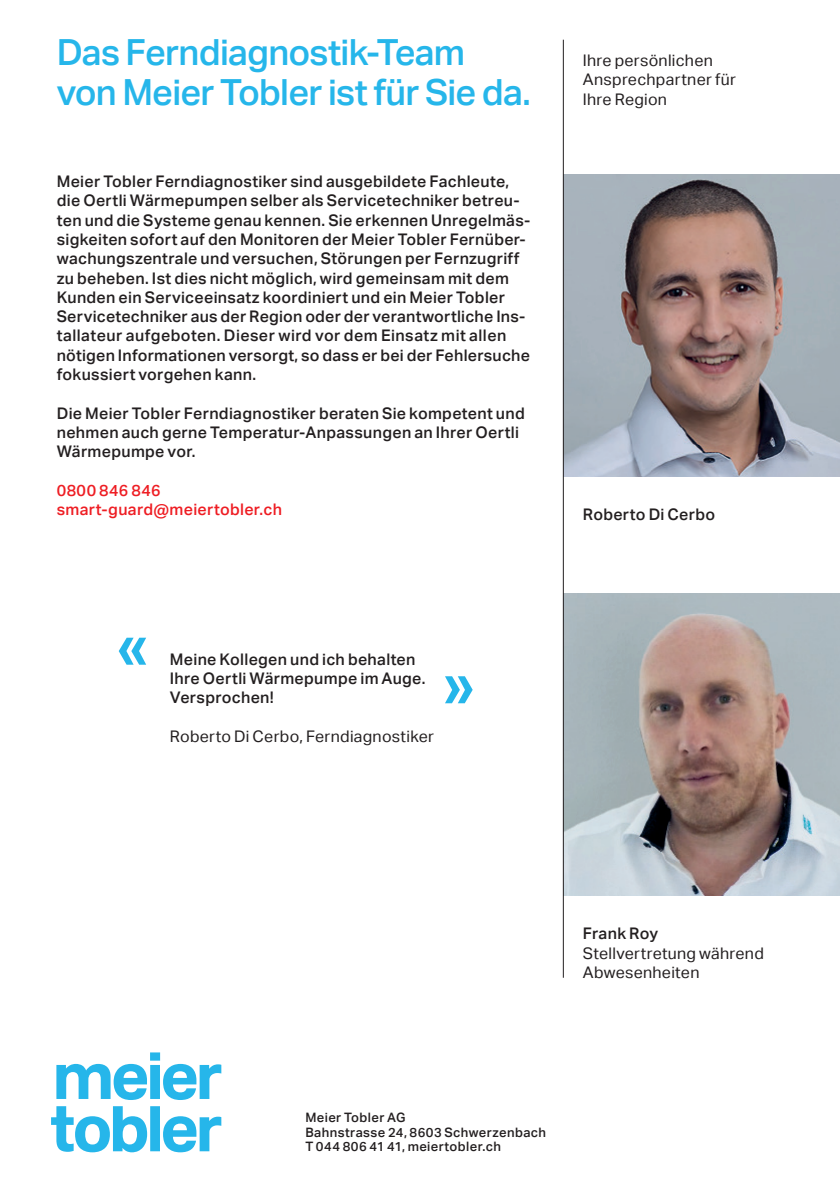
<style>
.page{position:relative;width:840px;height:1191px;background:#fff}
.page>*{position:absolute;margin:0;border:0;box-sizing:border-box;transform-origin:0 0}
.t1{font:500 36px/39.2px "Aktiv Grotesk";letter-spacing:-.02em;color:#26b6ea}
.t2{font:500 16px/19.2px "Aktiv Grotesk";letter-spacing:.02em;color:#231f20}
.t3{font:16px/19.2px "Aktiv Grotesk";letter-spacing:.02em;color:#231f20}
.t4{font:500 16px/19.2px "Aktiv Grotesk";letter-spacing:.02em;color:#ee1d23}
.t5{font:500 13px/14.4px "Aktiv Grotesk";letter-spacing:.03em;color:#231f20}
</style>
<div class="page">
<svg style="left:51px;top:1052px;width:170px;height:100px"></svg>
<img style="left:563px;top:593px;width:276px;height:302px">
<img style="left:563px;top:175px;width:276px;height:301px">
<hr style="left:562px;top:40px;width:1px;height:937px;background:#231f20">
<svg style="left:119px;top:637px;width:27px;height:27px"></svg>
<svg style="left:445px;top:676px;width:27px;height:27px"></svg>
<h1 class="t1" style="left:57px;top:33px;width:475px">Das Ferndiagnostik-Team von Meier Tobler ist für Sie da.</h1>
<p class="t2" style="left:57px;top:172px;width:475px">Meier Tobler Ferndiagnostiker sind ausgebildete Fachleute, die Oertli Wärmepumpen selber als Servicetechniker betreu&shy;ten und die Systeme genau kennen. Sie erkennen Unregelmäs&shy;sigkeiten sofort auf den Monitoren der Meier Tobler Fernüber&shy;wachungszentrale und versuchen, Störungen per Fernzugriff zu beheben. Ist dies nicht möglich, wird gemeinsam mit dem Kunden ein Serviceeinsatz koordiniert und ein Meier Tobler Servicetechniker aus der Region oder der verantwortliche Ins&shy;tallateur aufgeboten. Dieser wird vor dem Einsatz mit allen nötigen Informationen versorgt, so dass er bei der Fehlersuche fokussiert vorgehen kann.</p>
<p class="t2" style="left:57px;top:403px;width:469px">Die Meier Tobler Ferndiagnostiker beraten Sie kompetent und nehmen auch gerne Temperatur-Anpassungen an Ihrer Oertli<br>Wärmepumpe vor.</p>
<p class="t4" style="left:57px;top:480px;width:227px">0800 846 846 smart-guard@meiertobler.ch</p>
<p class="t3" style="left:582px;top:51px;width:154px">Ihre persönlichen<br>Ansprechpartner für<br>Ihre Region</p>
<p class="t2" style="left:582px;top:504px;width:134px">Roberto Di Cerbo</p>
<p class="t2" style="left:170px;top:649px;width:257px">Meine Kollegen und ich behalten<br>Ihre Oertli Wärmepumpe im Auge.<br>Versprochen!</p>
<p class="t3" style="left:170px;top:726px;width:265px">Roberto Di Cerbo, Ferndiagnostiker</p>
<p class="t2" style="left:582px;top:924px;width:77px">Frank Roy</p>
<p class="t3" style="left:582px;top:943px;width:182px">Stellvertretung während<br>Abwesenheiten</p>
<p class="t5" style="left:305px;top:1110px;width:242px">Meier Tobler AG<br>Bahnstrasse 24, 8603 Schwerzenbach<br>T 044 806 41 41, meiertobler.ch</p>
</div>
